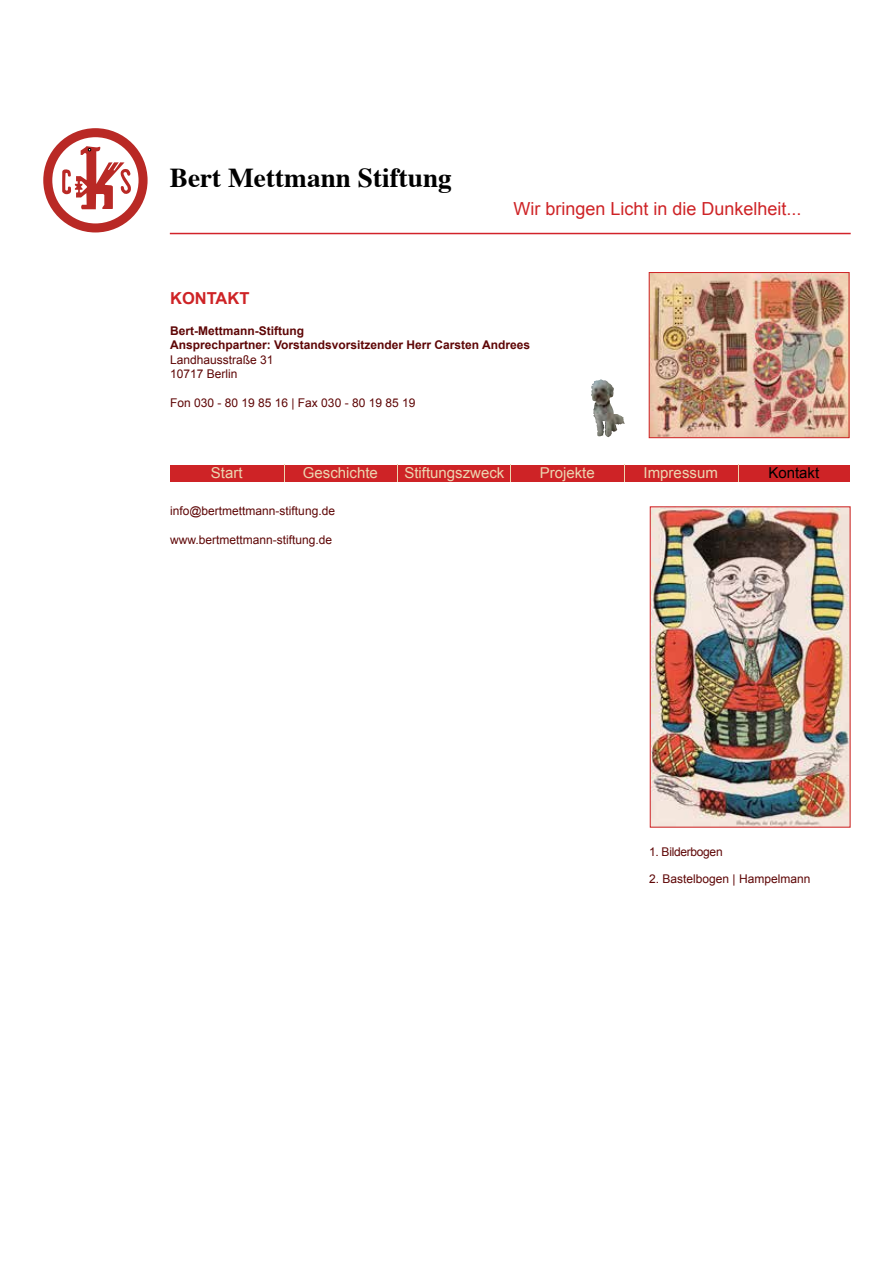
<style>
.page{position:relative;width:893px;height:1263px;background:#fff}
.page>*{position:absolute;margin:0;border:0;box-sizing:border-box;transform-origin:0 0}
.t1{font:700 27.3px "Times";color:#000}
.t2{font:18px "Arial";color:#ce2326}
.t3{font:700 16.5px "Arial";color:#ce2326}
.t4{font:15px "Arial";color:#ecd6b1}
.t5{font:15px "Arial";color:#000}
.t6{font:12px/14.4px "Arial";color:#5e0606}
.t7{font:700 12px/14.4px "Arial";color:#5e0606}
.t8{font:12px "Arial";letter-spacing:-.025em;color:#5e0606}
</style>
<div class="page">
<img style="left:651px;top:274px;width:196px;height:162px">
<div style="left:649px;top:272px;width:200px;height:166px;border:1px solid #ce2326"></div>
<img style="left:652px;top:508px;width:196px;height:317px">
<div style="left:650px;top:506px;width:200px;height:321px;border:1px solid #ce2326"></div>
<div style="left:43px;top:128px;width:105px;height:104px;border:9px solid #b92925;border-radius:50%"></div>
<svg style="left:62px;top:146px;width:70px;height:63px"></svg>
<hr style="left:170px;top:233px;width:681px;height:1px;background:#d2232a">
<div style="left:170px;top:465px;width:680px;height:17px;background:#ce2326"></div>
<svg style="left:284px;top:465px;width:1px;height:17px"></svg>
<svg style="left:397px;top:465px;width:1px;height:17px"></svg>
<svg style="left:510px;top:465px;width:1px;height:17px"></svg>
<svg style="left:624px;top:465px;width:1px;height:17px"></svg>
<svg style="left:738px;top:465px;width:1px;height:17px"></svg>
<img style="left:591px;top:380px;width:34px;height:57px">
<h1 class="t1" style="left:170px;top:151px;width:284px">Bert Mettmann Stiftung</h1>
<h2 class="t2" style="left:513px;top:197px;width:290px">Wir bringen Licht in die Dunkelheit...</h2>
<h3 class="t3" style="left:170px;top:288px;width:81px">KONTAKT</h3>
<p class="t7" style="left:170px;top:324px;width:362px">Bert-Mettmann-Stiftung<br>Ansprechpartner: Vorstandsvorsitzender Herr Carsten Andrees</p>
<p class="t6" style="left:170px;top:352px;width:105px">Landhausstraße 31<br>10717 Berlin</p>
<p class="t6" style="left:170px;top:396px;width:247px">Fon 030 - 80 19 85 16 | Fax 030 - 80 19 85 19</p>
<p class="t4" style="left:211px;top:463px;width:33px">Start</p>
<p class="t4" style="left:303px;top:463px;width:77px">Geschichte</p>
<p class="t4" style="left:404px;top:463px;width:102px">Stiftungszweck</p>
<p class="t4" style="left:540px;top:463px;width:57px">Projekte</p>
<p class="t4" style="left:644px;top:463px;width:76px">Impressum</p>
<p class="t5" style="left:768px;top:463px;width:52px">Kontakt</p>
<p class="t6" style="left:170px;top:504px;width:166px">info@bertmettmann-stiftung.de</p>
<p class="t6" style="left:170px;top:533px;width:164px">www.bertmettmann-stiftung.de</p>
<p class="t8" style="left:649px;top:844px;width:75px">1. Bilderbogen</p>
<p class="t6" style="left:649px;top:872px;width:163px">2. Bastelbogen | Hampelmann</p>
</div>
